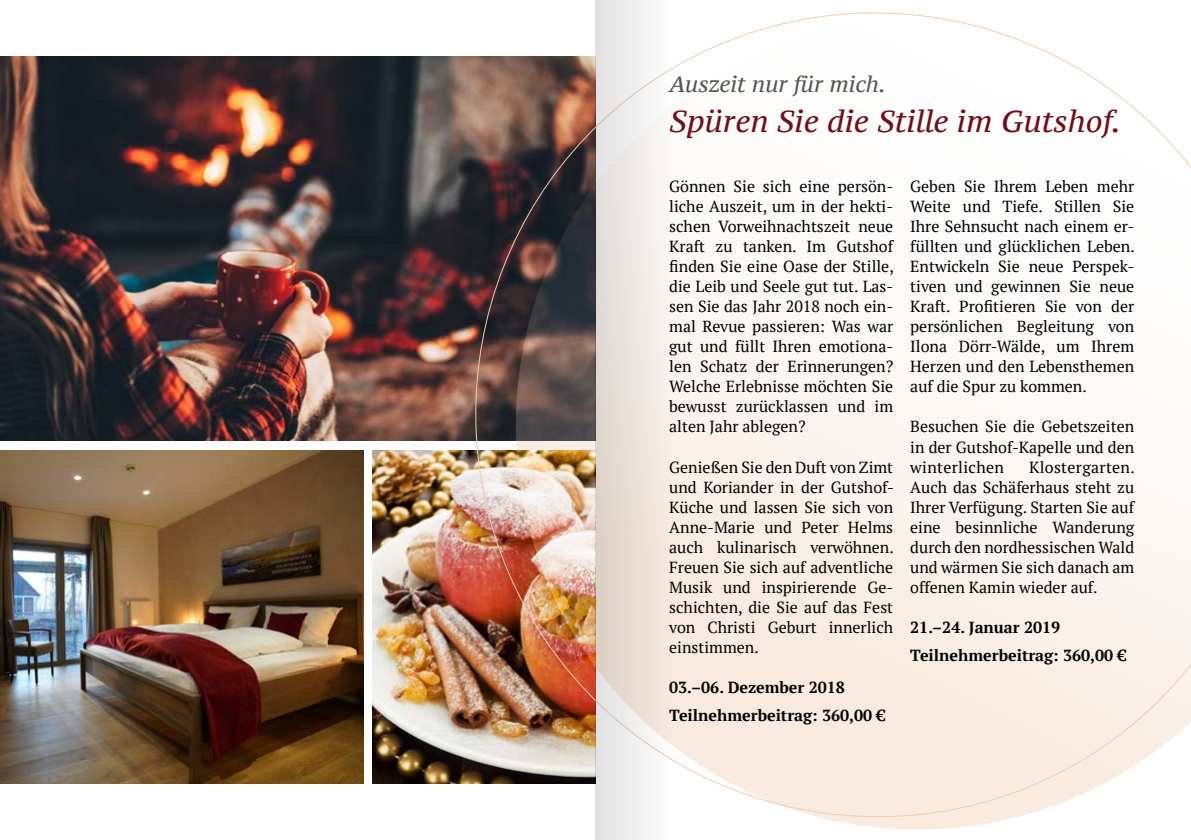
<style>
.page{position:relative;width:1191px;height:840px;background:#fff}
.page>*{position:absolute;margin:0;border:0;box-sizing:border-box;transform-origin:0 0}
.t1{font:italic 30px "PT Serif Caption";color:#720d19}
.t2{font:italic 22px "PT Serif Caption";color:#565655}
.t3{font:16px/20px "PT Serif";color:#000;text-align:justify}
.t4{font:700 16px/28px "PT Serif";color:#000}
</style>
<div class="page">
<img style="left:0;top:57px;width:418px;height:383px">
<img style="left:373px;top:450px;width:45px;height:332px">
<img style="left:0;top:450px;width:363px;height:332px">
<img style="left:418px;top:12px;width:773px;height:818px">
<svg style="left:595px;top:0;width:123px;height:839px"></svg>
<h2 class="t2" style="left:669px;top:69px;width:218px">Auszeit nur für mich.</h2>
<h1 class="t1" style="left:669px;top:101px;width:453px">Spüren Sie die Stille im Gutshof.</h1>
<p class="t3" style="left:669px;top:176px;width:226px">Gönnen Sie sich eine persön&shy;liche Auszeit, um in der hekti&shy;schen Vorweihnachtszeit neue Kraft zu tanken. Im Gutshof finden Sie eine Oase der Stille, die Leib und Seele gut tut. Las&shy;sen Sie das Jahr 2018 noch ein&shy;mal Revue passieren: Was war gut und füllt Ihren emotiona&shy;len Schatz der Erinnerungen?<br>Welche Erlebnisse möchten Sie bewusst zurücklassen und im alten Jahr ablegen?</p>
<p class="t3" style="left:669px;top:456px;width:226px">Genießen Sie den Duft von Zimt und Koriander in der Gutshof-Küche und lassen Sie sich von Anne-Marie und Peter Helms auch kulinarisch verwöhnen.<br>Freuen Sie sich auf adventliche Musik und inspirierende Ge&shy;schichten, die Sie auf das Fest von Christi Geburt innerlich einstimmen.</p>
<p class="t4" style="left:669px;top:672px;width:218px">03.–06. Dezember 2018<br>Teilnehmerbeitrag: 360,00 €</p>
<p class="t3" style="left:910px;top:176px;width:226px">Geben Sie Ihrem Leben mehr Weite und Tiefe. Stillen Sie Ihre Sehnsucht nach einem er&shy;füllten und glücklichen Leben.<br>Entwickeln Sie neue Perspek&shy;tiven und gewinnen Sie neue Kraft. Profitieren Sie von der persönlichen Begleitung von Ilona Dörr-Wälde, um Ihrem Herzen und den Lebensthemen auf die Spur zu kommen.</p>
<p class="t3" style="left:910px;top:416px;width:225px">Besuchen Sie die Gebetszeiten in der Gutshof-Kapelle und den winterlichen</p>
<p class="t3" style="left:910px;top:456px;width:226px;text-indent:119px">Klostergarten.<br>Auch das Schäferhaus steht zu Ihrer Verfügung. Starten Sie auf eine besinnliche Wanderung durch den nordhessischen Wald und wärmen Sie sich danach am offenen Kamin wieder auf.</p>
<p class="t4" style="left:910px;top:612px;width:218px">21.–24. Januar 2019<br>Teilnehmerbeitrag: 360,00 €</p>
</div>
